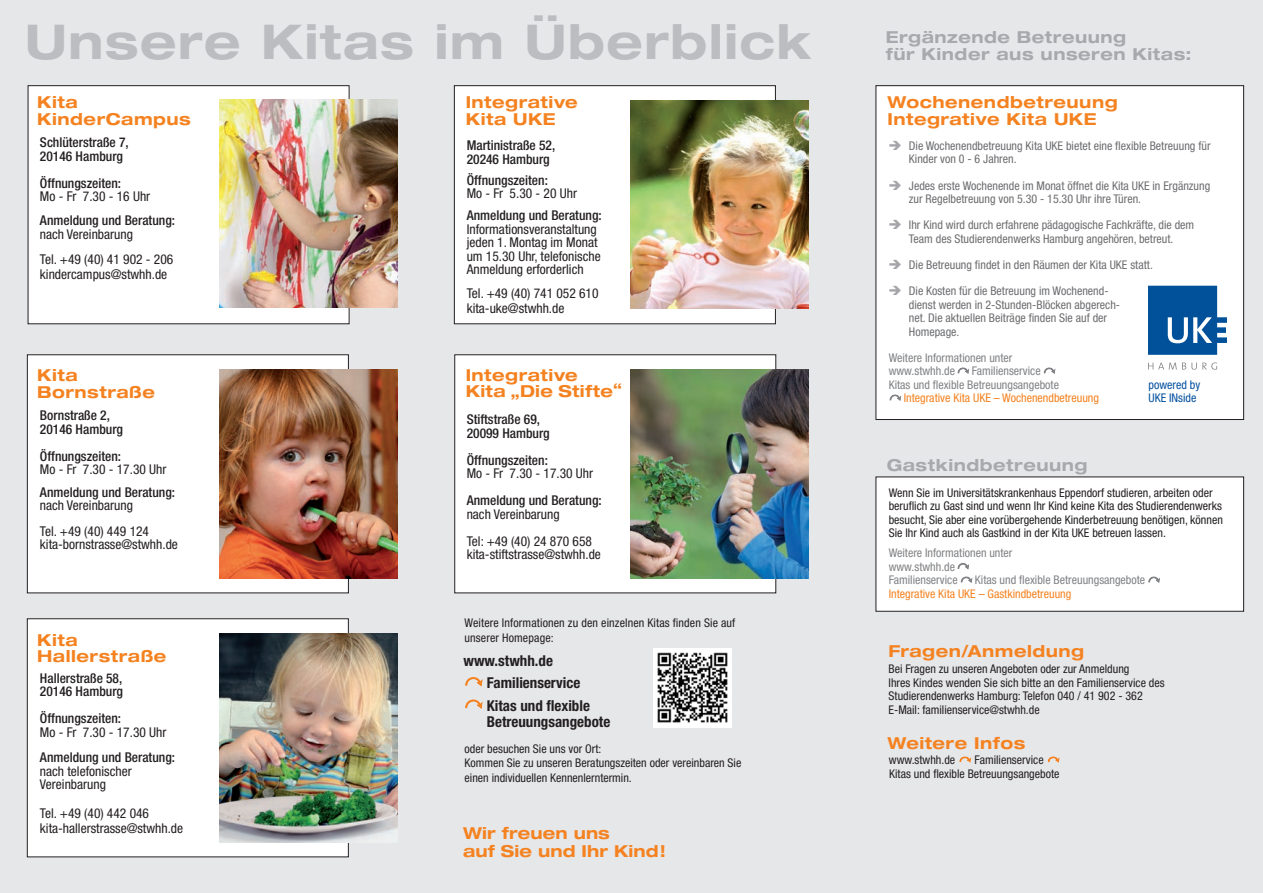
<style>
.page{position:relative;width:1263px;height:893px;background:#e6e7e9}
.page>*{position:absolute;margin:0;border:0;box-sizing:border-box;transform-origin:0 0}
.Rubriken_Flyer{font:700 expanded 48px "Helvetica Neue LT Pro";letter-spacing:.025em;color:#bcbdc0}
.Rubriken_Flyer-2{font:700 expanded 16.5px "Helvetica Neue LT Pro";letter-spacing:.03em;color:#f58220}
.Rubriken_Flyer-3{font:700 expanded 16.5px "Helvetica Neue LT Pro";letter-spacing:.03em;color:#a8a9ad}
.Rubriken_Flyer-4{font:700 expanded 16.5px "Helvetica Neue LT Pro";letter-spacing:.005em;color:#f58220}
.Absendertext{font:700 condensed 15px/22.5px "Helvetica Neue LT Pro";color:#231f20}
.Fließtext{font:condensed 13.5px/13.5px "Helvetica Neue LT Pro";color:#231f20}
.Fließtext-2{font:500 condensed 13.5px/27px "Helvetica Neue LT Pro";color:#231f20}
.Flyer_Fließtext{font:condensed 12px/13.5px "Helvetica Neue LT Pro";color:#231f20}
.t1{font:condensed 12px/13.5px "Helvetica Neue LT Pro";color:#6c6d70}
.Flyer_Fließtext-2{font:condensed 12px/13.5px "Helvetica Neue LT Pro";color:#808285}
.Fließtext-3{font:condensed 12px/15px "Helvetica Neue LT Pro";letter-spacing:.01em;color:#231f20}
.Absendertext-2{font:condensed 12px/13.5px "Helvetica Neue LT Pro";color:#231f20}
.t2{font:condensed 12px "Helvetica Neue LT Pro";color:#0551a0}
.s1{font-weight:400}
.s2{font-size:15px}
.s3{font-family:"Lucida Sans Unicode";font-weight:400;font-stretch:normal;font-size:21px;color:#f58220}
.s4{font-family:"Lucida Sans Unicode";font-stretch:normal;font-size:13.5px}
.s5{color:#f58220}
.s6{font-family:"Lucida Sans Unicode";font-stretch:normal;font-size:12.45px;color:#f58220}
</style>
<div class="page">
<div style="left:876px;top:477px;width:367px;height:134px;background:#fff"></div>
<div style="left:27px;top:619px;width:321px;height:238px;background:#fff"></div>
<div style="left:28px;top:86px;width:321px;height:238px;background:#fff"></div>
<div style="left:28px;top:85px;width:321px;height:239px;border:1px solid #231f20"></div>
<div style="left:27px;top:355px;width:321px;height:238px;background:#fff"></div>
<img style="left:219px;top:370px;width:179px;height:208px">
<img style="left:219px;top:634px;width:179px;height:208px">
<div style="left:455px;top:355px;width:321px;height:238px;background:#fff"></div>
<img style="left:630px;top:370px;width:179px;height:208px">
<div style="left:454px;top:86px;width:321px;height:238px;background:#fff"></div>
<div style="left:454px;top:85px;width:322px;height:239px;border:1px solid #231f20"></div>
<img style="left:630px;top:101px;width:179px;height:208px">
<div style="left:653px;top:648px;width:79px;height:79px;background:#fff"></div>
<img style="left:657px;top:652px;width:71px;height:71px">
<img style="left:219px;top:100px;width:179px;height:208px">
<div style="left:876px;top:86px;width:367px;height:333px;background:#fff"></div>
<div style="left:876px;top:85px;width:368px;height:335px;border:1px solid #231f20"></div>
<svg style="left:1148px;top:286px;width:79px;height:69px;background:#2f70ac"></svg>
<svg style="left:1148px;top:362px;width:69px;height:8px"></svg>
<p class="Rubriken_Flyer" style="left:25px;top:11px;width:787px">Unsere Kitas im Überblick</p>
<p class="Rubriken_Flyer-2" style="left:37px;top:92px;width:42px">Kita</p>
<p class="Rubriken_Flyer-2" style="left:37px;top:108px;width:155px">KinderCampus</p>
<p class="Rubriken_Flyer-2" style="left:466px;top:92px;width:114px">Integrative</p>
<p class="Rubriken_Flyer-2" style="left:466px;top:108px;width:91px">Kita UKE</p>
<p class="Fließtext-2" style="left:40px;top:129px;width:90px">Schlüterstraße 7,</p>
<p class="Fließtext-2" style="left:40px;top:142px;width:85px">20146 Hamburg<br>Öffnungszeiten:</p>
<p class="Fließtext" style="left:40px;top:189px;width:112px">Mo - Fr 7.30 - 16 Uhr</p>
<p class="Fließtext-2" style="left:40px;top:207px;width:137px">Anmeldung und Beratung:</p>
<p class="Fließtext" style="left:40px;top:227px;width:94px">nach Vereinbarung</p>
<p class="Fließtext" style="left:40px;top:252px;width:135px">Tel. +49 (40) 41 902 - 206</p>
<p class="Fließtext" style="left:40px;top:267px;width:129px">kindercampus@stwhh.de</p>
<p class="Rubriken_Flyer-2" style="left:37px;top:364px;width:42px">Kita</p>
<p class="Rubriken_Flyer-2" style="left:37px;top:381px;width:119px">Bornstraße</p>
<p class="Fließtext-2" style="left:40px;top:402px;width:72px">Bornstraße 2,</p>
<p class="Fließtext-2" style="left:40px;top:415px;width:85px">20146 Hamburg</p>
<p class="Fließtext-2" style="left:40px;top:442px;width:83px">Öffnungszeiten:</p>
<p class="Fließtext-2" style="left:40px;top:458px;width:137px;line-height:22.5px"><span class="s1">Mo - Fr 7.30 - 17.30 Uhr<br></span>Anmeldung und Beratung:</p>
<p class="Fließtext" style="left:40px;top:499px;width:94px">nach Vereinbarung</p>
<p class="Fließtext" style="left:40px;top:524px;width:139px">Tel. +49 (40) 449 124 kita-bornstrasse@stwhh.de</p>
<p class="Rubriken_Flyer-2" style="left:37px;top:629px;width:42px">Kita</p>
<p class="Rubriken_Flyer-2" style="left:37px;top:646px;width:131px">Hallerstraße</p>
<p class="Fließtext-2" style="left:40px;top:664px;width:84px">Hallerstraße 58,</p>
<p class="Fließtext-2" style="left:40px;top:678px;width:85px">20146 Hamburg</p>
<p class="Fließtext-2" style="left:40px;top:705px;width:83px">Öffnungszeiten:</p>
<p class="Fließtext" style="left:40px;top:725px;width:128px">Mo - Fr 7.30 - 17.30 Uhr</p>
<p class="Fließtext-2" style="left:40px;top:744px;width:137px">Anmeldung und Beratung:</p>
<p class="Fließtext" style="left:40px;top:764px;width:93px">nach telefonischer</p>
<p class="Fließtext" style="left:40px;top:777px;width:67px">Vereinbarung</p>
<p class="Fließtext" style="left:40px;top:806px;width:111px">Tel. +49 (40) 442 046</p>
<p class="Fließtext" style="left:40px;top:821px;width:145px">kita-hallerstrasse@stwhh.de</p>
<p class="Fließtext-2" style="left:467px;top:132px;width:90px">Martinistraße 52,</p>
<p class="Fließtext-2" style="left:467px;top:145px;width:85px">20246 Hamburg</p>
<p class="Fließtext-2" style="left:467px;top:166px;width:83px">Öffnungszeiten:</p>
<p class="Fließtext" style="left:467px;top:186px;width:112px">Mo - Fr 5.30 - 20 Uhr</p>
<p class="Fließtext-2" style="left:467px;top:202px;width:137px">Anmeldung und Beratung:</p>
<p class="Fließtext" style="left:467px;top:222px;width:136px">Informationsveranstaltung jeden 1. Montag im Monat um 15.30 Uhr, telefonische<br>Anmeldung erforderlich</p>
<p class="Fließtext" style="left:467px;top:286px;width:133px">Tel. +49 (40) 741 052 610</p>
<p class="Fließtext" style="left:467px;top:301px;width:99px">kita-uke@stwhh.de</p>
<p class="Rubriken_Flyer-2" style="left:466px;top:364px;width:114px">Integrative</p>
<p class="Rubriken_Flyer-2" style="left:466px;top:380px;width:158px">Kita <span class="s2">„</span>Die Stifte<sup>“</sup></p>
<p class="Fließtext-2" style="left:467px;top:406px;width:75px">Stiftstraße 69,</p>
<p class="Fließtext-2" style="left:467px;top:419px;width:85px">20099 Hamburg<br>Öffnungszeiten:</p>
<p class="Fließtext-2" style="left:467px;top:460px;width:137px"><span class="s1">Mo - Fr 7.30 - 17.30 Uhr<br></span>Anmeldung und Beratung:</p>
<p class="Fließtext" style="left:467px;top:500px;width:127px;line-height:27px">nach Vereinbarung<br>Tel: +49 (40) 24 870 658</p>
<p class="Fließtext" style="left:467px;top:547px;width:136px">kita-stiftstrasse@stwhh.de</p>
<p class="Fließtext-3" style="left:465px;top:615px;width:272px">Weitere Informationen zu den einzelnen Kitas finden Sie auf unserer Homepage:</p>
<p class="Absendertext" style="left:463px;top:649px;width:128px">www.stwhh.de<br><span class="s3">↷</span> Familienservice <span class="s3">↷</span> Kitas und flexible</p>
<p class="Absendertext" style="left:487px;top:711px;width:125px">Betreuungsangebote</p>
<p class="Flyer_Fließtext" style="left:465px;top:741px;width:278px;line-height:14.4px">oder besuchen Sie uns vor Ort:<br>Kommen Sie zu unseren Beratungszeiten oder vereinbaren Sie einen individuellen Kennenlerntermin.</p>
<p class="Rubriken_Flyer-4" style="left:463px;top:822px;width:148px">Wir freuen uns</p>
<p class="Rubriken_Flyer-4" style="left:463px;top:840px;width:204px">auf Sie und Ihr Kind!</p>
<p class="Rubriken_Flyer-3" style="left:886px;top:26px;width:242px">Ergänzende Betreuung</p>
<p class="Rubriken_Flyer-3" style="left:886px;top:43px;width:307px">für Kinder aus unseren Kitas:</p>
<p class="Rubriken_Flyer-2" style="left:887px;top:92px;width:231px">Wochenendbetreuung</p>
<p class="Rubriken_Flyer-2" style="left:887px;top:108px;width:210px">Integrative Kita UKE</p>
<p class="t1" style="left:909px;top:139px;width:303px">Die Wochenendbetreuung Kita UKE bietet eine flexible Betreuung für<br>Kinder von 0 - 6 Jahren.</p>
<p class="t1" style="left:909px;top:178px;width:303px">Jedes erste Wochenende im Monat öffnet die Kita UKE in Ergänzung zur Regelbetreuung von 5.30 - 15.30 Uhr ihre Türen.</p>
<p class="t1" style="left:909px;top:218px;width:287px">Ihr Kind wird durch erfahrene pädagogische Fachkräfte, die dem<br>Team des Studierendenwerks Hamburg angehören, betreut.</p>
<p class="t1" style="left:909px;top:258px;width:245px">Die Betreuung findet in den Räumen der Kita UKE statt.</p>
<p class="t1" style="left:909px;top:284px;width:213px">Die Kosten für die Betreuung im Wochenend&shy;dienst werden in 2-Stunden-Blöcken abgerech&shy;net. Die aktuellen Beiträge finden Sie auf der Homepage.</p>
<p class="Flyer_Fließtext-2" style="left:889px;top:350px;width:212px">Weitere Informationen unter www.stwhh.de<span class="s4">↷</span>Familienservice <span class="s4">↷<br></span>Kitas und flexible Betreuungsangebote <span class="s4">↷</span><span class="s5">Integrative Kita UKE – Wochenendbetreuung</span></p>
<p class="t2" style="left:1148px;top:377px;width:53px">powered by</p>
<p class="t2" style="left:1148px;top:391px;width:49px">UKE INside</p>
<p class="Rubriken_Flyer-3" style="left:887px;top:454px;width:202px">Gastkindbetreuung</p>
<p class="Flyer_Fließtext" style="left:889px;top:485px;width:336px">Wenn Sie im Universitätskrankenhaus Eppendorf studieren, arbeiten oder beruflich zu Gast sind und wenn Ihr Kind keine Kita des Studierendenwerks besucht, Sie aber eine vorübergehende Kinderbetreuung benötigen, können Sie Ihr Kind auch als Gastkind in der Kita UKE betreuen lassen.</p>
<p class="Flyer_Fließtext-2" style="left:889px;top:546px;width:274px">Weitere Informationen unter<br>www.stwhh.de<span class="s4">↷<br></span>Familienservice <span class="s4">↷</span>Kitas und flexible Betreuungsangebote <span class="s4">↷ </span><span class="s5">Integrative Kita UKE – Gastkindbetreuung</span></p>
<p class="Rubriken_Flyer-2" style="left:888px;top:640px;width:197px">Fragen/Anmeldung</p>
<p class="Flyer_Fließtext" style="left:889px;top:662px;width:242px">Bei Fragen zu unseren Angeboten oder zur Anmeldung</p>
<p class="Flyer_Fließtext" style="left:889px;top:676px;width:278px">Ihres Kindes wenden Sie sich bitte an den Familienservice des</p>
<p class="Flyer_Fließtext" style="left:889px;top:689px;width:256px">Studierendenwerks Hamburg: Telefon 040 / 41 902 - 362</p>
<p class="Flyer_Fließtext" style="left:889px;top:703px;width:153px">E-Mail: familienservice@stwhh.de</p>
<p class="Rubriken_Flyer-2" style="left:887px;top:732px;width:139px">Weitere Infos</p>
<p class="Absendertext-2" style="left:889px;top:753px;width:173px">www.stwhh.de <span class="s6">↷</span> Familienservice <span class="s6">↷<br></span>Kitas und flexible Betreuungsangebote</p>
</div>
